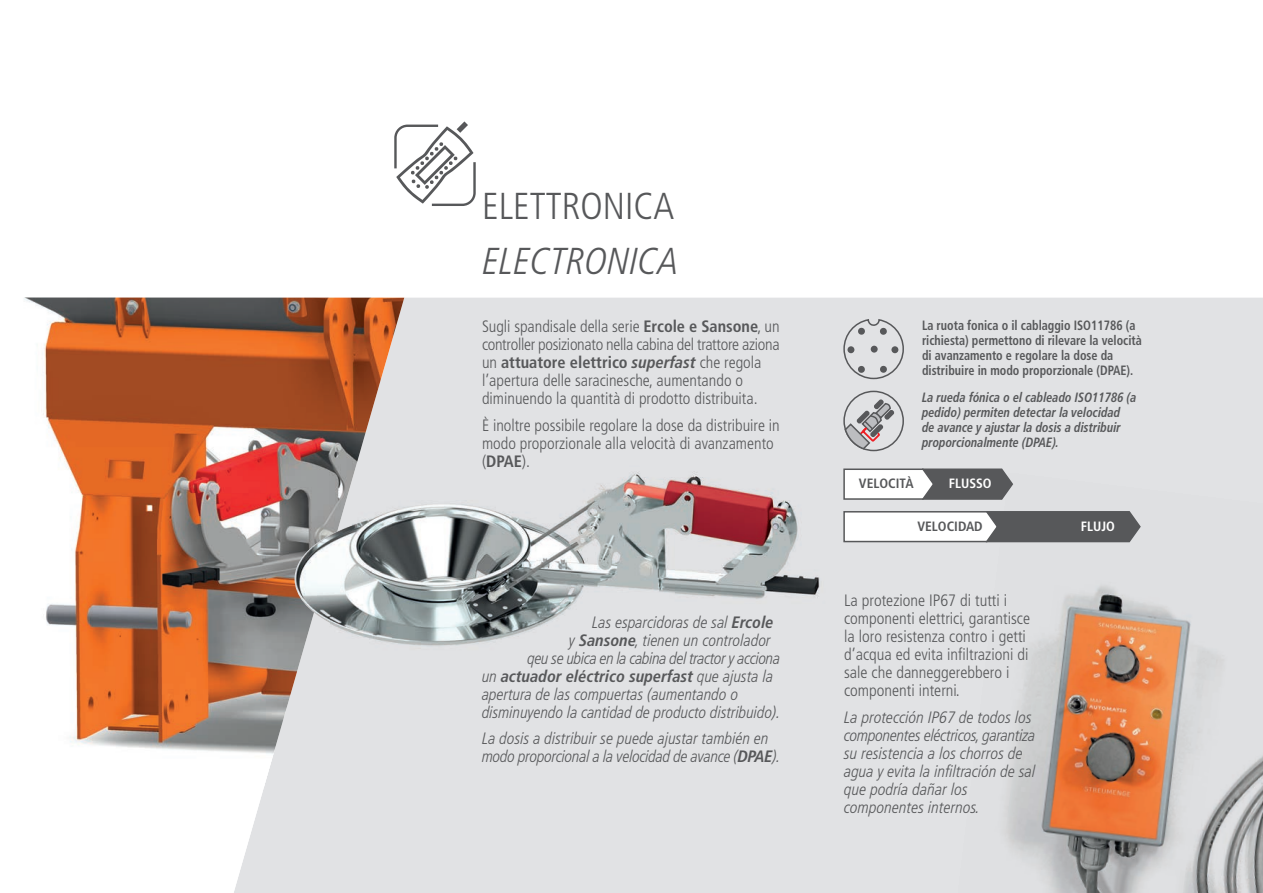
<style>
.page{position:relative;width:1263px;height:893px;background:#fff}
.page>*{position:absolute;margin:0;border:0;box-sizing:border-box;transform-origin:0 0}
.t1{font:300 condensed 37.5px "Frutiger LT Pro";color:#57585a}
.t2{font:italic 300 condensed 37.5px "Frutiger LT Pro";color:#57585a}
.t3{font:300 condensed 16.5px/18px "Frutiger LT Pro";color:#57585a}
.t4{font:italic 300 condensed 16.5px/18px "Frutiger LT Pro";color:#57585a}
.t5{font:italic 700 condensed 16.5px "Frutiger LT Pro";color:#57585a}
.t6{font:italic 300 condensed 16.5px "Frutiger LT Pro";letter-spacing:-.025em;color:#57585a}
.t7{font:700 condensed 13.5px/15px "Frutiger LT Pro";color:#57585a;scale:.9 1}
.t8{font:italic 700 condensed 13.5px/15px "Frutiger LT Pro";color:#57585a;scale:.9 1}
.t9{font:700 condensed 13.5px "Frutiger LT Pro";color:#57585a}
.t10{font:700 condensed 13.5px "Frutiger LT Pro";color:#fff}
.s1{font-weight:700}
.s2{font-weight:700;font-style:italic}
.s3{font-weight:300}
</style>
<div class="page">
<div style="left:404px;top:298px;width:859px;height:595px;background:#e1e2e4"></div>
<img style="left:957px;top:473px;width:306px;height:420px">
<svg style="left:234px;top:787px;width:170px;height:106px;fill:#e1e2e4"></svg>
<img style="left:24px;top:297px;width:380px;height:490px">
<svg style="left:394px;top:121px;width:82px;height:85px"></svg>
<img style="left:294px;top:454px;width:535px;height:229px">
<div style="left:843px;top:391px;width:61px;height:60px;border:2px solid #57585a;border-radius:50%"></div>
<svg style="left:844px;top:399px;width:50px;height:51px"></svg>
<svg style="left:843px;top:318px;width:62px;height:62px"></svg>
<svg style="left:843px;top:468px;width:171px;height:32px"></svg>
<svg style="left:843px;top:510px;width:299px;height:33px"></svg>
<h1 class="t1" style="left:482px;top:192px;width:194px">ELETTRONICA</h1>
<h1 class="t2" style="left:483px;top:246px;width:198px">ELECTRONICA</h1>
<p class="t3" style="left:482px;top:319px;width:299px">Sugli spandisale della serie <span class="s1">Ercole e Sansone</span>, un controller posizionato nella cabina del trattore aziona un <span class="s1">attuatore elettrico</span> <span class="s2">superfast</span> che regola l’apertura delle saracinesche, aumentando o diminuendo la quantità di prodotto distribuita.</p>
<p class="t3" style="left:482px;top:418px;width:299px">È inoltre possibile regolare la dose da distribuire in modo proporzionale alla velocità di avanzamento (<span class="s1">DPAE</span>).</p>
<p class="t4" style="left:592px;top:614px;width:183px">Las esparcidoras de sal <span class="s1">Ercole</span></p>
<p class="t4" style="left:569px;top:632px;width:203px">y <span class="s1">Sansone</span>, tienen un controlador</p>
<p class="t6" style="left:527px;top:651px;width:254px">qeu se ubica en la cabina del tractor y acciona</p>
<p class="t5" style="left:482px;top:670px;width:293px"><span class="s3">un</span> actuador eléctrico superfast <span class="s3">que ajusta la</span></p>
<p class="t4" style="left:482px;top:686px;width:258px">apertura de las compuertas (aumentando o</p>
<p class="t4" style="left:482px;top:704px;width:300px">disminuyendo la cantidad de producto distribuido).</p>
<p class="t4" style="left:482px;top:731px;width:300px">La dosis a distribuir se puede ajustar también en modo proporcional a la velocidad de avance (<span class="s1">DPAE</span>).</p>
<p class="t7" style="left:922px;top:319px;width:246px">La ruota fonica o il cablaggio ISO11786 (a richiesta) permettono di rilevare la velocità di avanzamento e regolare la dose da distribuire in modo proporzionale (DPAE).</p>
<p class="t8" style="left:922px;top:392px;width:240px">La rueda fónica o el cableado ISO11786 (a pedido) permiten detectar la velocidad<br>de avance y ajustar la dosis a distribuir proporcionalmente (DPAE).</p>
<p class="t9" style="left:859px;top:479px;width:56px">VELOCITÀ</p>
<p class="t10" style="left:949px;top:479px;width:44px">FLUSSO</p>
<p class="t9" style="left:917px;top:521px;width:67px">VELOCIDAD</p>
<p class="t10" style="left:1081px;top:521px;width:35px">FLUJO</p>
<p class="t3" style="left:844px;top:593px;width:187px">La protezione IP67 di tutti i componenti elettrici, garantisce la loro resistenza contro i getti d’acqua ed evita infiltrazioni di sale che danneggerebbero i componenti interni.</p>
<p class="t4" style="left:844px;top:710px;width:193px">La protección IP67 de todos los componentes eléctricos, garantiza su resistencia a los chorros de agua y evita la infiltración de sal que podría dañar los componentes internos.</p>
</div>
